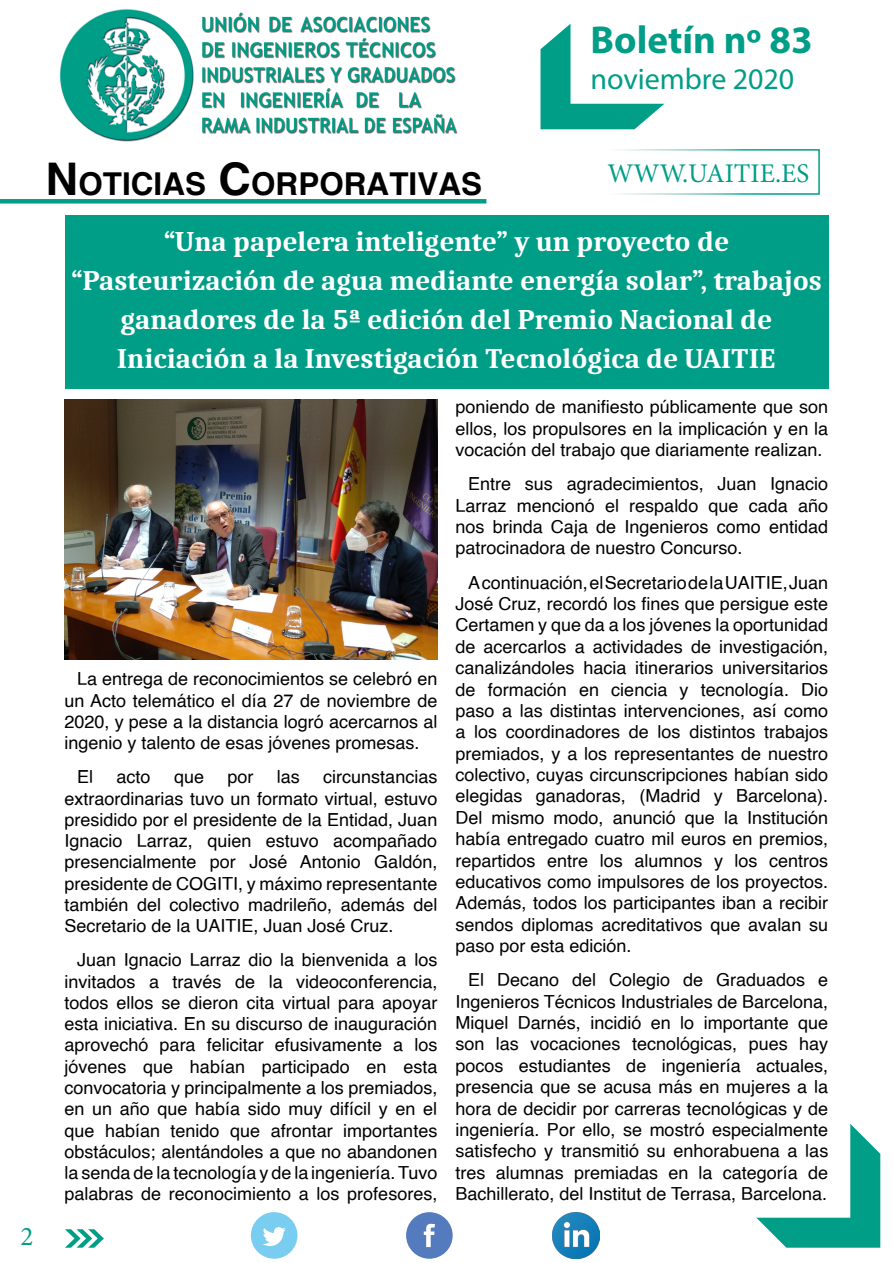
<style>
.page{position:relative;width:893px;height:1263px;background:#fff}
.page>*{position:absolute;margin:0;border:0;box-sizing:border-box;transform-origin:0 0}
.t1{font:700 45px "Helvetica";color:#000}
.t2{font:700 39px "Myriad Pro";color:#009d87}
.t3{font:700 31.5px "Helvetica";color:#000}
.t4{font:30px "Myriad Pro";color:#009d87}
.t5{font:700 28.5px/39px "Caladea";color:#fff;text-align:center}
.t6{font:27px "Minion Pro";color:#009d87}
.t7{font:18px/21.5px "Helvetica";color:#000;text-align:justify}
.s1{font-size:45px}
</style>
<div class="page">
<svg style="left:65px;top:1229px;width:39px;height:19px"></svg>
<div style="left:406px;top:1212px;width:47px;height:47px;background:#547bbd;border-radius:50%"></div>
<svg style="left:424px;top:1224px;width:11px;height:23px"></svg>
<div style="left:251px;top:1212px;width:46px;height:47px;background:#79cdf1;border-radius:50%"></div>
<svg style="left:263px;top:1227px;width:23px;height:19px"></svg>
<img style="left:553px;top:1212px;width:46px;height:47px">
<svg style="left:756px;top:1124px;width:124px;height:124px"></svg>
<svg style="left:540px;top:24px;width:124px;height:105px"></svg>
<div style="left:606px;top:149px;width:214px;height:46px;border:2px solid #fff"></div>
<div style="left:0;top:199px;width:486px;height:5px;background:#009d87"></div>
<img style="left:60px;top:9px;width:398px;height:133px">
<div style="left:65px;top:216px;width:763px;height:173px;background:#009d87"></div>
<img style="left:65px;top:400px;width:372px;height:259px">
<h2 class="t2" style="left:590px;top:14px;width:224px">Boletín nº 83</h2>
<h3 class="t4" style="left:590px;top:60px;width:205px">noviembre 2020</h3>
<h3 class="t6" style="left:21px;top:1218px;width:14px">2</h3>
<h3 class="t3" style="left:78px;top:164px;width:405px">OTICIAS <span class="s1">C</span>ORPORATIVAS</h3>
<h1 class="t1" style="left:46px;top:151px;width:34px">N</h1>
<h3 class="t6" style="left:607px;top:155px;width:204px">WWW.UAITIE.ES</h3>
<h3 class="t5" style="left:71px;top:221px;width:752px">“Una papelera inteligente” y un proyecto de “Pasteurización de agua mediante energía solar”, trabajos ganadores de la 5ª edición del Premio Nacional de Iniciación a la Investigación Tecnológica de UAITIE</h3>
<p class="t7" style="left:64px;top:669px;width:374px;text-indent:13px">La entrega de reconocimientos se celebró en un Acto telemático el día 27 de noviembre de 2020, y pese a la distancia logró acercarnos al ingenio y talento de esas jóvenes promesas.</p>
<p class="t7" style="left:77px;top:767px;width:18px">El</p>
<p class="t7" style="left:117px;top:767px;width:36px">acto</p>
<p class="t7" style="left:174px;top:767px;width:32px">que</p>
<p class="t7" style="left:227px;top:767px;width:28px">por</p>
<p class="t7" style="left:277px;top:767px;width:25px">las</p>
<p class="t7" style="left:64px;top:767px;width:374px;text-indent:259px">circunstancias extraordinarias tuvo un formato virtual, estuvo presidido por el presidente de la Entidad, Juan Ignacio Larraz, quien estuvo acompañado presencialmente por José Antonio Galdón, presidente de COGITI, y máximo representante también del colectivo madrileño, además del Secretario de la UAITIE, Juan José Cruz.</p>
<p class="t7" style="left:64px;top:950px;width:374px;text-indent:13px">Juan Ignacio Larraz dio la bienvenida a los invitados a través de la videoconferencia, todos ellos se dieron cita virtual para apoyar esta iniciativa. En su discurso de inauguración aprovechó para felicitar efusivamente a los jóvenes que habían participado en esta convocatoria y principalmente a los premiados, en un año que había sido muy difícil y en el que habían tenido que afrontar importantes obstáculos; alentándoles a que no abandonen la senda de la tecnología y de la ingeniería. Tuvo palabras de reconocimiento a los profesores,</p>
<p class="t7" style="left:455px;top:397px;width:374px">poniendo de manifiesto públicamente que son ellos, los propulsores en la implicación y en la vocación del trabajo que diariamente realizan.</p>
<p class="t7" style="left:455px;top:474px;width:374px;text-indent:13px">Entre sus agradecimientos, Juan Ignacio Larraz mencionó el respaldo que cada año nos brinda Caja de Ingenieros como entidad patrocinadora de nuestro Concurso.</p>
<p class="t7" style="left:455px;top:572px;width:374px;text-indent:13px">A continuación, el Secretario de la UAITIE, Juan José Cruz, recordó los fines que persigue este Certamen y que da a los jóvenes la oportunidad de acercarlos a actividades de investigación, canalizándoles hacia itinerarios universitarios de formación en ciencia y tecnología. Dio paso a las distintas intervenciones, así como a los coordinadores de los distintos trabajos premiados, y a los representantes de nuestro colectivo, cuyas circunscripciones habían sido elegidas ganadoras, (Madrid y Barcelona).<br>Del mismo modo, anunció que la Institución había entregado cuatro mil euros en premios, repartidos entre los alumnos y los centros educativos como impulsores de los proyectos.<br>Además, todos los participantes iban a recibir sendos diplomas acreditativos que avalan su paso por esta edición.</p>
<p class="t7" style="left:455px;top:970px;width:374px;text-indent:13px">El Decano del Colegio de Graduados e Ingenieros Técnicos Industriales de Barcelona, Miquel Darnés, incidió en lo importante que son las vocaciones tecnológicas, pues hay pocos estudiantes de ingeniería actuales, presencia que se acusa más en mujeres a la hora de decidir por carreras tecnológicas y de ingeniería. Por ello, se mostró especialmente satisfecho y transmitió su enhorabuena a las tres alumnas premiadas en la categoría de Bachillerato, del Institut de Terrasa, Barcelona.</p>
</div>
